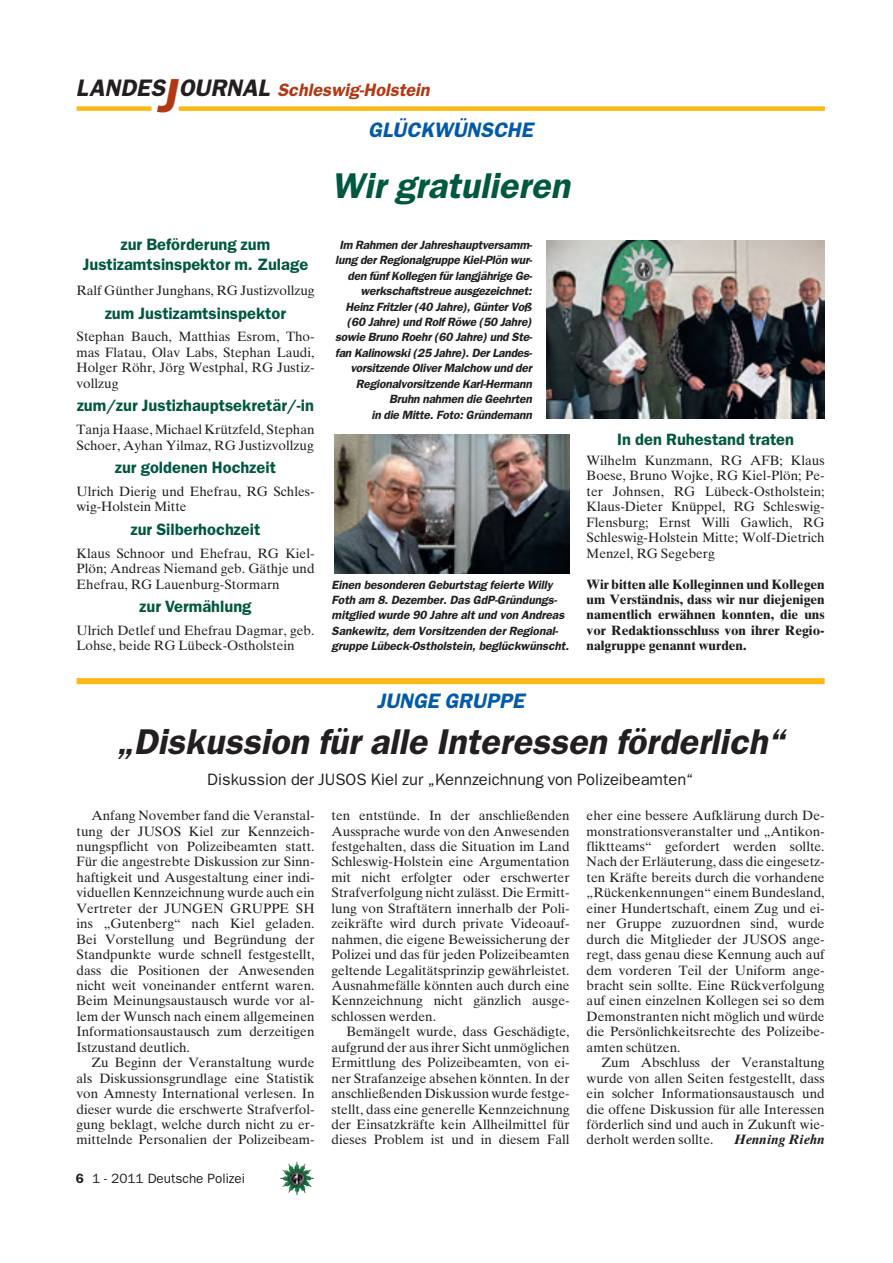
<style>
.page{position:relative;width:893px;height:1263px;background:#fff}
.page>*{position:absolute;margin:0;border:0;box-sizing:border-box;transform-origin:0 0}
.t1{font:36px "Franklin Gothic Demi Oblique OV GFIVOC";color:#231f20}
.t2{font:36px "Franklin Gothic Demi Oblique OV GFIVOC";color:#005840}
.t3{font:21px "Franklin Gothic Demi Oblique OV GFIVOC";color:#015aaa}
.t4{font:18px "Franklin Gothic Demi Oblique OV GFIVOC";color:#b23814}
.t5{font:16.5px/19.5px "Franklin Gothic Demi OV DFIVOC";color:#005840;text-align:center}
.t6{font:16.5px "Franklin Gothic Book OV EFIVOC";color:#231f20}
.t7{font:13.5px/15.5px "Times Ten Roman OV ZEIVOC";color:#231f20;text-align:justify}
.t8{font:13.5px/15.5px "Times Ten Bold OV BFIVOC";color:#231f20;text-align:justify}
.t9{font:13.5px "Franklin Gothic Book OV EFIVOC";color:#231f20}
.t10{font:13.5px "Times Ten Bold Italic OV CFIVOC";color:#231f20}
.t11{font:12px/15.5px "Franklin Gothic Demi Oblique OV GFIVOC";letter-spacing:-.02em;color:#231f20;text-align:right}
.s1{font-size:24px;color:#231f20}
.s2{font-size:48px}
.s3{font-family:"Franklin Gothic Demi OV DFIVOC"}
</style>
<div class="page">
<img style="left:282px;top:1163px;width:32px;height:32px">
<div style="left:77px;top:106px;width:75px;height:5px;background:#fcb814"></div>
<div style="left:179px;top:106px;width:646px;height:5px;background:#fcb814"></div>
<div style="left:77px;top:678px;width:748px;height:6px;background:#fcb814"></div>
<img style="left:547px;top:241px;width:278px;height:178px">
<img style="left:334px;top:434px;width:236px;height:139px">
<h3 class="t4" style="left:76px;top:83px;width:355px"><span class="s1">LANDES</span><span class="s2">J</span><span class="s1">OURNAL</span> Schleswig-Holstein</h3>
<h2 class="t3" style="left:368px;top:121px;width:166px">GLÜCKWÜNSCHE</h2>
<p class="t5" style="left:83px;top:236px;width:227px">zur Beförderung zum<br>Justizamtsinspektor m. Zulage</p>
<p class="t7" style="left:77px;top:284px;width:239px">Ralf Günther Junghans, RG Justizvollzug</p>
<p class="t5" style="left:105px;top:305px;width:182px">zum Justizamtsinspektor</p>
<p class="t7" style="left:77px;top:330px;width:240px">Stephan Bauch, Matthias Esrom, Tho&shy;mas Flatau, Olav Labs, Stephan Laudi, Holger Röhr, Jörg Westphal, RG Justiz&shy;vollzug</p>
<p class="t5" style="left:77px;top:397px;width:238px">zum/zur Justizhauptsekretär/-in</p>
<p class="t7" style="left:77px;top:423px;width:240px">Tanja Haase, Michael Krützfeld, Stephan<br>Schoer, Ayhan Yilmaz, RG Justizvollzug</p>
<p class="t5" style="left:115px;top:459px;width:162px">zur goldenen Hochzeit</p>
<p class="t7" style="left:77px;top:485px;width:240px">Ulrich Dierig und Ehefrau, RG Schles&shy;wig-Holstein Mitte</p>
<p class="t5" style="left:131px;top:521px;width:131px">zur Silberhochzeit</p>
<p class="t7" style="left:77px;top:547px;width:240px">Klaus Schnoor und Ehefrau, RG Kiel-Plön; Andreas Niemand geb. Gäthje und Ehefrau, RG Lauenburg-Stormarn</p>
<p class="t5" style="left:140px;top:598px;width:113px">zur Vermählung</p>
<p class="t7" style="left:77px;top:624px;width:239px">Ulrich Detlef und Ehefrau Dagmar, geb.<br>Lohse, beide RG Lübeck-Ostholstein</p>
<h1 class="t2" style="left:331px;top:172px;width:240px">Wir gratulieren</h1>
<p class="t11" style="left:335px;top:238px;width:199px">Im Rahmen der Jahreshauptversamm&shy;lung der Regionalgruppe Kiel-Plön wur&shy;den fünf Kollegen für langjährige Ge&shy;werkschaftstreue ausgezeichnet:<br>Heinz Fritzler (40 Jahre), Günter Voß (60 Jahre) und Rolf Röwe (50 Jahre) sowie Bruno Roehr (60 Jahre) und Ste&shy;fan Kalinowski (25 Jahre). Der Landes&shy;vorsitzende Oliver Malchow und der Regionalvorsitzende Karl-Hermann Bruhn nahmen die Geehrten<br>in die Mitte. Foto: Gründemann</p>
<p class="t11" style="left:332px;top:578px;width:239px;text-align:left">Einen besonderen Geburtstag feierte Willy Foth am 8. Dezember. Das GdP-Gründungs&shy;mitglied wurde 90 Jahre alt und von Andreas Sankewitz, dem Vorsitzenden der Regional&shy;gruppe Lübeck-Ostholstein, beglückwünscht.</p>
<p class="t5" style="left:617px;top:431px;width:178px">In den Ruhestand traten</p>
<p class="t7" style="left:587px;top:454px;width:240px">Wilhelm Kunzmann, RG AFB; Klaus Boese, Bruno Wojke, RG Kiel-Plön; Pe&shy;ter Johnsen, RG Lübeck-Ostholstein; Klaus-Dieter Knüppel, RG Schleswig-Flensburg; Ernst Willi Gawlich, RG Schleswig-Holstein Mitte; Wolf-Dietrich Menzel, RG Segeberg</p>
<p class="t8" style="left:587px;top:578px;width:240px">Wir bitten alle Kolleginnen und Kollegen um Verständnis, dass wir nur diejenigen namentlich erwähnen konnten, die uns vor Redaktionsschluss von ihrer Regio&shy;nalgruppe genannt wurden.</p>
<h2 class="t3" style="left:377px;top:693px;width:149px">JUNGE GRUPPE</h2>
<h1 class="t1" style="left:116px;top:728px;width:670px">„Diskussion für alle Interessen förderlich“</h1>
<p class="t6" style="left:207px;top:774px;width:488px">Diskussion der JUSOS Kiel zur „Kennzeichnung von Polizeibeamten“</p>
<p class="t7" style="left:77px;top:809px;width:240px;text-indent:15px">Anfang November fand die Veranstal&shy;tung der JUSOS Kiel zur Kennzeich&shy;nungspflicht von Polizeibeamten statt.<br>Für die angestrebte Diskussion zur Sinn&shy;haftigkeit und Ausgestaltung einer indi&shy;viduellen Kennzeichnung wurde auch ein Vertreter der JUNGEN GRUPPE SH ins „Gutenberg“ nach Kiel geladen.<br>Bei Vorstellung und Begründung der Standpunkte wurde schnell festgestellt, dass die Positionen der Anwesenden nicht weit voneinander entfernt waren.<br>Beim Meinungsaustausch wurde vor al&shy;lem der Wunsch nach einem allgemeinen Informationsaustausch zum derzeitigen Istzustand deutlich.</p>
<p class="t7" style="left:77px;top:1056px;width:240px;text-indent:15px">Zu Beginn der Veranstaltung wurde als Diskussionsgrundlage eine Statistik von Amnesty International verlesen. In dieser wurde die erschwerte Strafverfol&shy;gung beklagt, welche durch nicht zu er&shy;mittelnde Personalien der Polizeibeam-</p>
<p class="t9" style="left:76px;top:1173px;width:171px"><span class="s3">6</span> 1 - 2011 Deutsche Polizei</p>
<p class="t7" style="left:332px;top:809px;width:240px">ten entstünde. In der anschließenden Aussprache wurde von den Anwesenden festgehalten, dass die Situation im Land Schleswig-Holstein eine Argumentation mit nicht erfolgter oder erschwerter Strafverfolgung nicht zulässt. Die Ermitt&shy;lung von Straftätern innerhalb der Poli&shy;zeikräfte wird durch private Videoauf&shy;nahmen, die eigene Beweissicherung der Polizei und das für jeden Polizeibeamten geltende Legalitätsprinzip gewährleistet.<br>Ausnahmefälle könnten auch durch eine Kennzeichnung nicht gänzlich ausge&shy;schlossen werden.</p>
<p class="t7" style="left:332px;top:1025px;width:240px;text-indent:15px">Bemängelt wurde, dass Geschädigte, aufgrund der aus ihrer Sicht unmöglichen Ermittlung des Polizeibeamten, von ei&shy;ner Strafanzeige absehen könnten. In der anschließenden Diskussion wurde festge&shy;stellt, dass eine generelle Kennzeichnung der Einsatzkräfte kein Allheilmittel für dieses Problem ist und in diesem Fall</p>
<p class="t7" style="left:587px;top:809px;width:240px">eher eine bessere Aufklärung durch De&shy;monstrationsveranstalter und „Antikon&shy;fliktteams“ gefordert werden sollte.<br>Nach der Erläuterung, dass die eingesetz&shy;ten Kräfte bereits durch die vorhandene „Rückenkennungen“ einem Bundesland, einer Hundertschaft, einem Zug und ei&shy;ner Gruppe zuzuordnen sind, wurde durch die Mitglieder der JUSOS ange&shy;regt, dass genau diese Kennung auch auf dem vorderen Teil der Uniform ange&shy;bracht sein sollte. Eine Rückverfolgung auf einen einzelnen Kollegen sei so dem Demonstranten nicht möglich und würde die Persönlichkeitsrechte des Polizeibe&shy;amten schützen.</p>
<p class="t7" style="left:587px;top:1056px;width:240px;text-indent:15px">Zum Abschluss der Veranstaltung wurde von allen Seiten festgestellt, dass ein solcher Informationsaustausch und die offene Diskussion für alle Interessen förderlich sind und auch in Zukunft wie&shy;derholt werden sollte.</p>
<p class="t10" style="left:734px;top:1135px;width:92px">Henning Riehn</p>
</div>
